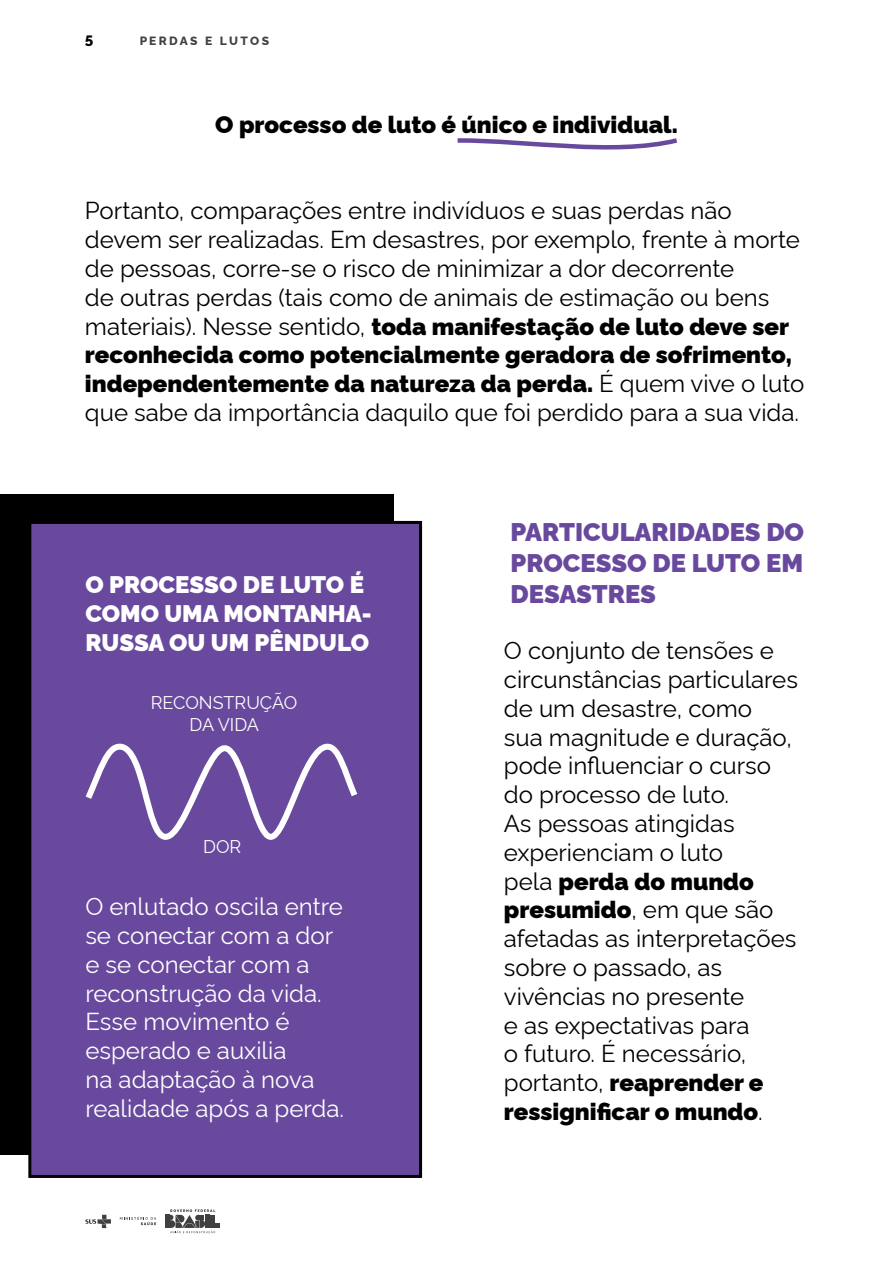
<style>
.page{position:relative;width:893px;height:1263px;background:#fff}
.page>*{position:absolute;margin:0;border:0;box-sizing:border-box;transform-origin:0 0}
.t1{font:900 25.5px/30.6px "Rawline";color:#68499d;text-align:justify}
.t2{font:24px/28.8px "Rawline";color:#000}
.t3{font:24px/28.8px "Rawline";color:#fff}
.t4{font:900 24px/28.8px "Rawline";color:#fff}
.t5{font:900 24px "Rawline";color:#000}
.t6{font:18px/21.6px "Rawline";color:#fff;text-align:center}
.t7{font:800 15px "Rawline";color:#000}
.t8{font:800 12px "Rawline";letter-spacing:.195em;color:#000}
.s1{font-weight:900}
</style>
<div class="page">
<svg style="left:85px;top:1215px;width:26px;height:13px"></svg>
<svg style="left:165px;top:1209px;width:55px;height:25px"></svg>
<svg style="left:120px;top:1216px;width:36px;height:9px"></svg>
<div style="left:0;top:494px;width:394px;height:660px;background:#000"></div>
<div style="left:28px;top:521px;width:394px;height:657px;background:#68499d;border:3px solid #000"></div>
<svg style="left:85px;top:743px;width:273px;height:97px"></svg>
<svg style="left:457px;top:138px;width:221px;height:12px"></svg>
<p class="t7" style="left:85px;top:29px;width:10px">5</p>
<p class="t8" style="left:139px;top:32px;width:131px">PERDAS E LUTOS</p>
<p class="t5" style="left:215px;top:106px;width:464px">O processo de luto é único e individual.</p>
<p class="t2" style="left:85px;top:194px;width:721px">Portanto, comparações entre indivíduos e suas perdas não devem ser realizadas. Em desastres, por exemplo, frente à morte de pessoas, corre-se o risco de minimizar a dor decorrente<br>de outras perdas (tais como de animais de estimação ou bens materiais). Nesse sentido, <span class="s1">toda manifestação de luto deve ser reconhecida como potencialmente geradora de sofrimento, independentemente da natureza da perda.</span> É quem vive o luto que sabe da importância daquilo que foi perdido para a sua vida.</p>
<p class="t4" style="left:86px;top:568px;width:288px">O PROCESSO DE LUTO É<br>COMO UMA MONTANHA-<br>RUSSA OU UM PÊNDULO</p>
<p class="t6" style="left:151px;top:690px;width:148px">RECONSTRUÇÃO<br>DA VIDA</p>
<p class="t6" style="left:203px;top:834px;width:40px">DOR</p>
<p class="t3" style="left:85px;top:890px;width:259px">O enlutado oscila entre se conectar com a dor e se conectar com a reconstrução da vida.</p>
<p class="t3" style="left:85px;top:1005px;width:260px">Esse movimento é esperado e auxilia<br>na adaptação à nova realidade após a perda.</p>
<p class="t1" style="left:511px;top:515px;width:295px">PARTICULARIDADES DO PROCESSO DE LUTO EM DESASTRES</p>
<p class="t2" style="left:504px;top:634px;width:295px">O conjunto de tensões e circunstâncias particulares de um desastre, como<br>sua magnitude e duração, pode influenciar o curso do processo de luto.</p>
<p class="t2" style="left:504px;top:807px;width:294px">As pessoas atingidas experienciam o luto<br>pela <span class="s1">perda do mundo presumido</span>, em que são afetadas as interpretações sobre o passado, as vivências no presente<br>e as expectativas para<br>o futuro. É necessário, portanto, <span class="s1">reaprender e ressignificar o mundo</span>.</p>
</div>
